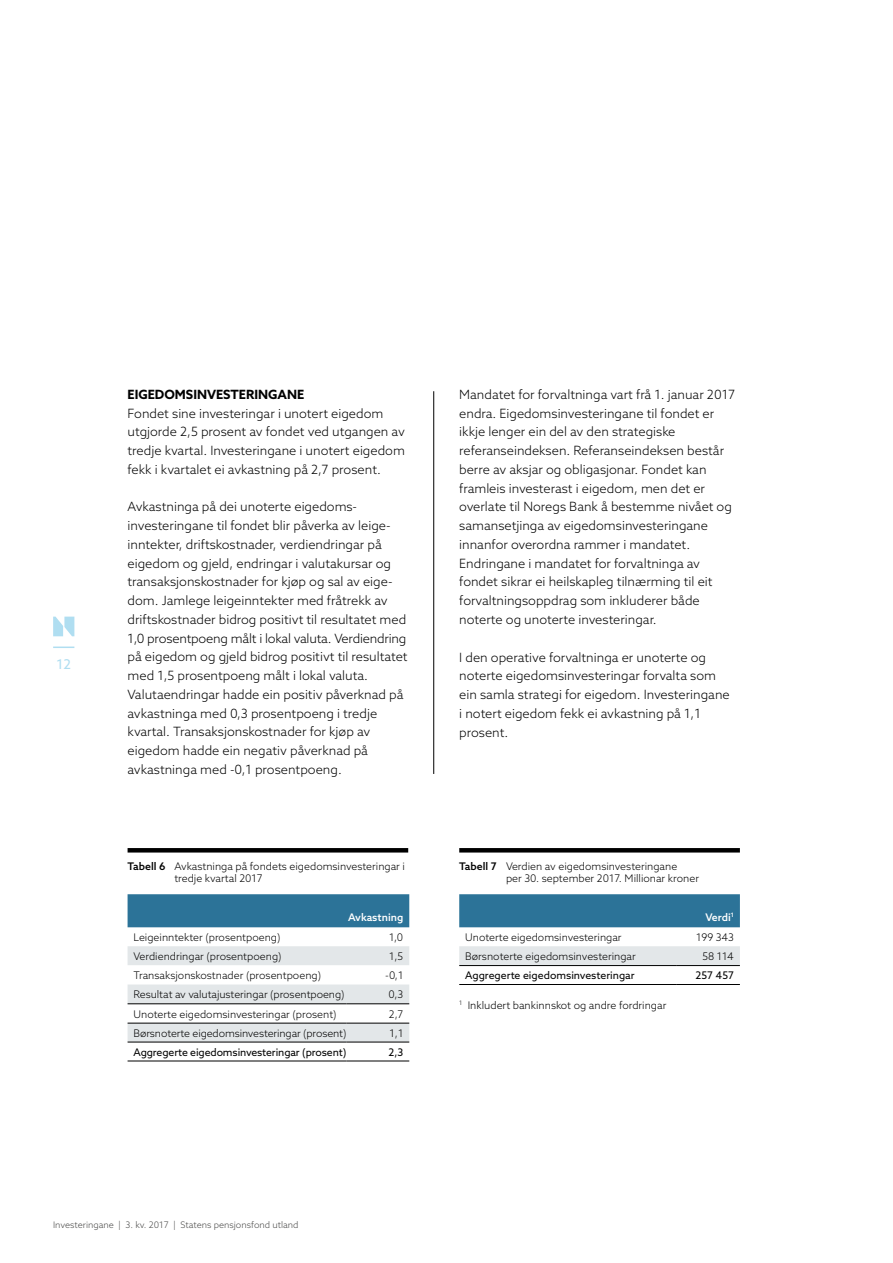
<style>
.page{position:relative;width:893px;height:1263px;background:#fff}
.page>*{position:absolute;margin:0;border:0;box-sizing:border-box;transform-origin:0 0}
.t1{font:13.5px "Azo Sans";color:#b0def1}
.t2{font:300 12.75px/18.8px "Azo Sans";color:#000}
.t3{font:700 12.75px "Azo Sans";color:#000}
.t4{font:300 10.5px/12px "Azo Sans";color:#000}
.t5{font:10.5px "Azo Sans";letter-spacing:-.01em;color:#000}
.t6{font:500 10.5px "Azo Sans";color:#fff}
.t7{font:300 9px "Azo Sans";color:#4a4a49}
.s1{font-weight:500}
</style>
<div class="page">
<hr style="left:433px;top:391px;width:1px;height:383px;background:#000">
<svg style="left:128px;top:848px;width:280px;height:4px"></svg>
<div style="left:128px;top:894px;width:281px;height:33px;background:#2c7398"></div>
<svg style="left:128px;top:946px;width:281px;height:96px"></svg>
<hr style="left:128px;top:1003px;width:219px;height:1px;background:#000">
<hr style="left:347px;top:1003px;width:62px;height:1px;background:#000">
<hr style="left:128px;top:1023px;width:219px;height:1px;background:#000">
<hr style="left:347px;top:1023px;width:62px;height:1px;background:#000">
<hr style="left:128px;top:1042px;width:219px;height:1px;background:#000">
<hr style="left:347px;top:1042px;width:62px;height:1px;background:#000">
<hr style="left:128px;top:1061px;width:219px;height:1px;background:#000">
<hr style="left:347px;top:1061px;width:62px;height:1px;background:#000">
<svg style="left:459px;top:848px;width:281px;height:4px"></svg>
<div style="left:459px;top:894px;width:281px;height:33px;background:#2c7398"></div>
<div style="left:459px;top:946px;width:281px;height:19px;background:#e3e7e9"></div>
<hr style="left:459px;top:965px;width:217px;height:1px;background:#000">
<hr style="left:676px;top:965px;width:64px;height:1px;background:#000">
<hr style="left:459px;top:984px;width:217px;height:1px;background:#000">
<hr style="left:676px;top:984px;width:64px;height:1px;background:#000">
<hr style="left:53px;top:646px;width:21px;height:2px;background:#b0def1">
<svg style="left:53px;top:617px;width:21px;height:19px"></svg>
<p class="t1" style="left:57px;top:655px;width:16px">12</p>
<p class="t3" style="left:128px;top:386px;width:178px">EIGEDOMSINVESTERINGANE</p>
<p class="t2" style="left:128px;top:403px;width:279px">Fondet sine investeringar i unotert eigedom utgjorde 2,5 prosent av fondet ved utgangen av tredje kvartal. Investeringane i unotert eigedom fekk i kvartalet ei avkastning på 2,7 prosent.</p>
<p class="t2" style="left:128px;top:497px;width:282px">Avkastninga på dei unoterte eigedoms&shy;investeringane til fondet blir påverka av leige&shy;inntekter, driftskostnader, verdiendringar på eigedom og gjeld, endringar i valutakursar og transaksjonskostnader for kjøp og sal av eige&shy;dom. Jamlege leigeinntekter med fråtrekk av driftskostnader bidrog positivt til resultatet med 1,0 prosentpoeng målt i lokal valuta. Verdiendring på eigedom og gjeld bidrog positivt til resultatet med 1,5 prosentpoeng målt i lokal valuta.<br>Valutaendringar hadde ein positiv påverknad på avkastninga med 0,3 prosentpoeng i tredje kvartal. Transaksjonskostnader for kjøp av eigedom hadde ein negativ påverknad på avkastninga med -0,1 prosentpoeng.</p>
<p class="t4" style="left:174px;top:860px;width:232px;text-indent:-47px"><span class="s1">Tabell 6</span> Avkastninga på fondets eigedomsinvesteringar i tredje kvartal 2017</p>
<p class="t6" style="left:348px;top:910px;width:57px">Avkastning</p>
<p class="t4" style="left:134px;top:931px;width:148px">Leigeinntekter (prosentpoeng)</p>
<p class="t4" style="left:389px;top:931px;width:16px">1,0</p>
<p class="t4" style="left:134px;top:950px;width:150px">Verdiendringar (prosentpoeng)</p>
<p class="t4" style="left:389px;top:950px;width:16px">1,5</p>
<p class="t4" style="left:134px;top:969px;width:189px">Transaksjonskostnader (prosentpoeng)</p>
<p class="t4" style="left:385px;top:969px;width:20px">-0,1</p>
<p class="t4" style="left:134px;top:988px;width:213px">Resultat av valutajusteringar (prosentpoeng)</p>
<p class="t4" style="left:389px;top:988px;width:16px">0,3</p>
<p class="t4" style="left:134px;top:1008px;width:205px">Unoterte eigedomsinvesteringar (prosent)</p>
<p class="t4" style="left:389px;top:1008px;width:16px">2,7</p>
<p class="t4" style="left:134px;top:1027px;width:214px">Børsnoterte eigedomsinvesteringar (prosent)</p>
<p class="t4" style="left:390px;top:1027px;width:15px">1,1</p>
<p class="t5" style="left:134px;top:1045px;width:214px">Aggregerte eigedomsinvesteringar (prosent)</p>
<p class="t5" style="left:388px;top:1045px;width:16px">2,3</p>
<p class="t2" style="left:459px;top:385px;width:277px">Mandatet for forvaltninga vart frå 1. januar 2017 endra. Eigedomsinvesteringane til fondet er ikkje lenger ein del av den strategiske referanseindeksen. Referanseindeksen består berre av aksjar og obligasjonar. Fondet kan framleis investerast i eigedom, men det er overlate til Noregs Bank å bestemme nivået og samansetjinga av eigedomsinvesteringane innanfor overordna rammer i mandatet.<br>Endringane i mandatet for forvaltninga av fondet sikrar ei heilskapleg tilnærming til eit forvaltningsoppdrag som inkluderer både noterte og unoterte investeringar.</p>
<p class="t2" style="left:459px;top:647px;width:272px">I den operative forvaltninga er unoterte og noterte eigedomsinvesteringar forvalta som ein samla strategi for eigedom. Investeringane i notert eigedom fekk ei avkastning på 1,1 prosent.</p>
<p class="t4" style="left:506px;top:860px;width:194px;text-indent:-47px"><span class="s1">Tabell 7</span> Verdien av eigedomsinvesteringane<br>per 30. september 2017. Millionar kroner</p>
<p class="t6" style="left:705px;top:910px;width:30px">Verdi<sup>1</sup></p>
<p class="t4" style="left:465px;top:931px;width:158px">Unoterte eigedomsinvesteringar</p>
<p class="t4" style="left:696px;top:931px;width:39px">199 343</p>
<p class="t4" style="left:465px;top:950px;width:172px">Børsnoterte eigedomsinvesteringar</p>
<p class="t4" style="left:702px;top:950px;width:33px">58 114</p>
<p class="t5" style="left:465px;top:968px;width:171px">Aggregerte eigedomsinvesteringar</p>
<p class="t5" style="left:696px;top:968px;width:40px">257 457</p>
<p class="t4" style="left:459px;top:999px;width:209px"><sup>1</sup> Inkludert bankinnskot og andre fordringar</p>
<p class="t7" style="left:53px;top:1219px;width:247px">Investeringane | 3. kv. 2017 | Statens pensjonsfond utland</p>
</div>
